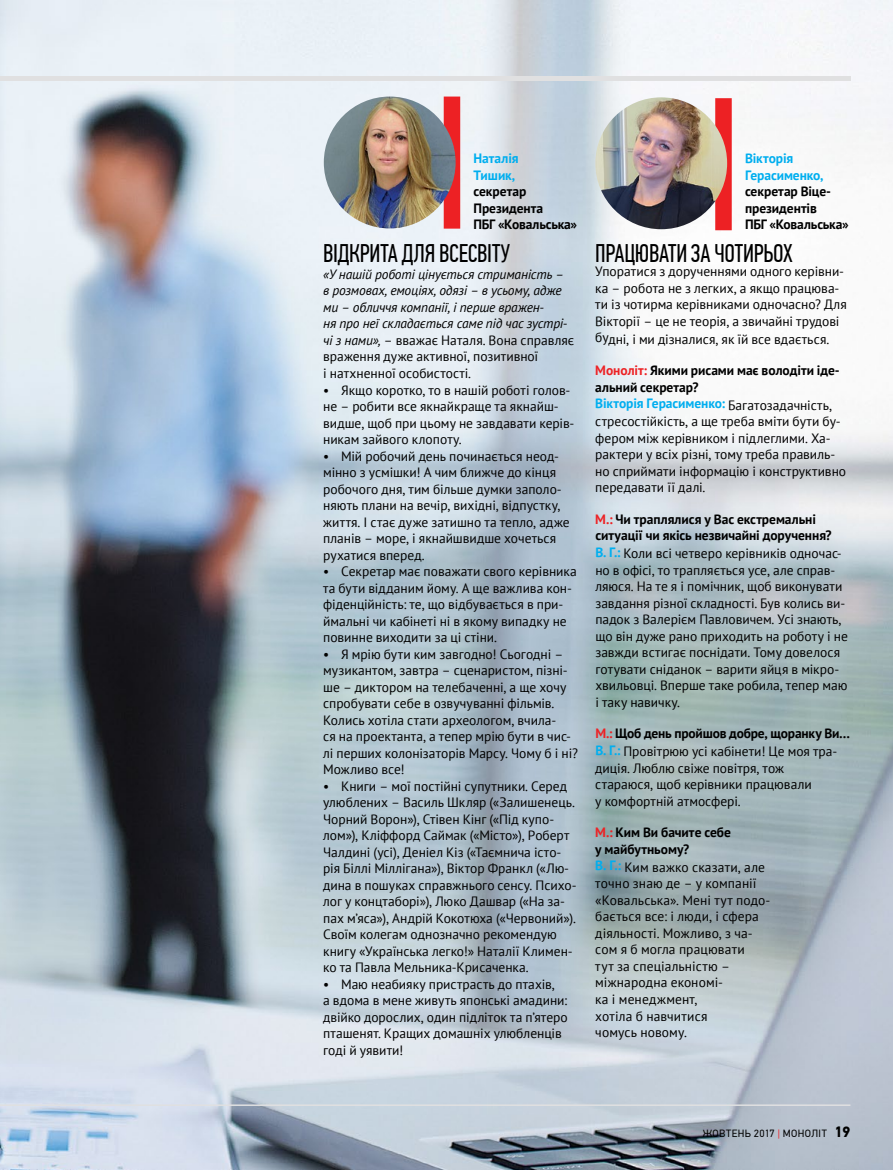
<style>
.page{position:relative;width:893px;height:1170px;background:#fff}
.page>*{position:absolute;margin:0;border:0;box-sizing:border-box;transform-origin:0 0}
.Headline_46{font:25.5px "PF Din Text Comp Pro";letter-spacing:-.01em;color:#000}
.Text_Grotesque{font:13.5px/16.5px "PT Sans";color:#000}
.Text_Grotesque-2{font:700 13.5px/16.5px "PT Sans";letter-spacing:-.005em;color:#000}
.Text_Grotesque-3{font:italic 13.5px/16.5px "PT Sans";letter-spacing:-.015em;color:#000}
.t1{font:10.5px "PF Din Text Pro";letter-spacing:.04em;color:#000}
.s1{color:#00aeef}
.s2{font-style:normal}
.s3{color:#ed2124}
.s4{font-weight:700;color:#00aeef}
.s5{font-weight:700;font-size:15px}
</style>
<div class="page">
<img style="left:0;top:0;width:893px;height:1169px">
<hr style="left:0;top:1104px;width:850px;height:1px;background:#e0e0e1">
<hr style="left:0;top:77px;width:850px;height:4px;background:#e0e0e1">
<div style="left:444px;top:96px;width:16px;height:132px;background:#ed2124"></div>
<img style="left:324px;top:96px;width:132px;height:132px;border-radius:66px">
<div style="left:715px;top:98px;width:17px;height:132px;background:#ed2124"></div>
<img style="left:595px;top:97px;width:132px;height:132px;border-radius:66px">
<p class="Text_Grotesque-2" style="left:473px;top:150px;width:105px"><span class="s1">Наталія<br>Тишик,<br></span>секретар<br>Президента<br>ПБГ «Ковальська»</p>
<p class="Headline_46" style="left:323px;top:239px;width:188px">ВІДКРИТА ДЛЯ ВСЕСВІТУ</p>
<p class="Text_Grotesque-3" style="left:323px;top:265px;width:253px">«У нашій роботі цінується стриманість –<br>в розмовах, емоціях, одязі – в усьому, адже ми – обличчя компанії, і перше вражен-<br>ня про неї складається саме під час зустрі&shy;чі з нами», <span class="s2">– вважає Наталя. Вона справляє враження дуже активної, позитивної<br>і натхненної особистості.</span></p>
<p class="Text_Grotesque" style="left:323px;top:381px;width:253px">• Якщо коротко, то в нашій роботі голов&shy;не – робити все якнайкраще та якнайш&shy;видше, щоб при цьому не завдавати керів&shy;никам зайвого клопоту.</p>
<p class="Text_Grotesque" style="left:323px;top:447px;width:248px">• Мій робочий день починається неод&shy;мінно з усмішки! А чим ближче до кінця робочого дня, тим більше думки заполо&shy;няють плани на вечір, вихідні, відпустку, життя. І стає дуже затишно та тепло, адже планів – море, і якнайшвидше хочеться рухатися вперед.</p>
<p class="Text_Grotesque" style="left:323px;top:562px;width:255px">• Секретар має поважати свого керівника та бути відданим йому. А ще важлива кон&shy;фіденційність: те, що відбувається в при&shy;ймальні чи кабінеті ні в якому випадку не повинне виходити за ці стіни.</p>
<p class="Text_Grotesque" style="left:323px;top:645px;width:256px">• Я мрію бути ким завгодно! Сьогодні – музикантом, завтра – сценаристом, пізні&shy;ше – диктором на телебаченні, а ще хочу спробувати себе в озвучуванні фільмів.<br>Колись хотіла стати археологом, вчила-<br>ся на проектанта, а тепер мрію бути в чис&shy;лі перших колонізаторів Марсу. Чому б і ні?<br>Можливо все!</p>
<p class="Text_Grotesque" style="left:323px;top:777px;width:255px">• Книги – мої постійні супутники. Серед улюблених – Василь Шкляр («Залишенець.<br>Чорний Ворон»), Стівен Кінг («Під купо&shy;лом»), Кліффорд Саймак («Місто»), Роберт Чалдині (усі), Деніел Кіз («Таємнича істо&shy;рія Біллі Міллігана»), Віктор Франкл («Лю&shy;дина в пошуках справжнього сенсу. Психо&shy;лог у концтаборі»), Люко Дашвар («На за&shy;пах м’яса»), Андрій Кокотюха («Червоний»).<br>Своїм колегам однозначно рекомендую книгу «Українська легко!» Наталії Климен&shy;ко та Павла Мельника-Крисаченка.</p>
<p class="Text_Grotesque" style="left:323px;top:975px;width:246px">• Маю неабияку пристрасть до птахів,<br>а вдома в мене живуть японські амадини: двійко дорослих, один підліток та п’ятеро пташенят. Кращих домашніх улюбленців годі й уявити!</p>
<p class="Text_Grotesque-2" style="left:745px;top:150px;width:105px"><span class="s1">Вікторія<br>Герасименко, </span>секретар Віце&shy;президентів<br>ПБГ «Ковальська»</p>
<p class="Headline_46" style="left:595px;top:239px;width:199px">ПРАЦЮВАТИ ЗА ЧОТИРЬОХ</p>
<p class="Text_Grotesque" style="left:595px;top:263px;width:253px">Упоратися з дорученнями одного керівни&shy;ка – робота не з легких, а якщо працюва&shy;ти із чотирма керівниками одночасно? Для Вікторії – це не теорія, а звичайні трудові</p>
<p class="Text_Grotesque" style="left:595px;top:330px;width:235px">будні, і ми дізналися, як їй все вдається.</p>
<p class="Text_Grotesque-2" style="left:595px;top:362px;width:246px"><span class="s3">Mоноліт:</span> Якими рисами має володіти іде&shy;альний секретар?</p>
<p class="Text_Grotesque" style="left:595px;top:394px;width:247px;line-height:18px"><span class="s4">Вікторія Герасименко:</span> Багатозадачність, стресостійкість, а ще треба вміти бути бу-</p>
<p class="Text_Grotesque" style="left:595px;top:429px;width:252px">фером між керівником і підлеглими. Ха&shy;рактери у всіх різні, тому треба правиль&shy;но сприймати інформацію і конструктивно передавати її далі.</p>
<p class="Text_Grotesque-2" style="left:595px;top:510px;width:238px"><span class="s3">M.:</span> Чи траплялися у Вас екстремальні ситуації чи якісь незвичайні доручення?</p>
<p class="Text_Grotesque" style="left:595px;top:545px;width:254px"><span class="s4">В. Г.:</span> Коли всі четверо керівників одночас&shy;но в офісі, то трапляється усе, але справ&shy;ляюся. На те я і помічник, щоб виконувати завдання різної складності. Був колись ви&shy;падок з Валерієм Павловичем. Усі знають, що він дуже рано приходить на роботу і не завжди встигає поснідати. Тому довелося готувати сніданок – варити яйця в мікро&shy;хвильовці. Вперше таке робила, тепер маю і таку навичку.</p>
<p class="Text_Grotesque-2" style="left:595px;top:725px;width:256px"><span class="s3">M.:</span> Щоб день пройшов добре, щоранку Ви…</p>
<p class="Text_Grotesque" style="left:595px;top:743px;width:243px"><span class="s4">В. Г.:</span> Провітрюю усі кабінети! Це моя тра&shy;диція. Люблю свіже повітря, тож стараюся, щоб керівники працювали<br>у комфортній атмосфері.</p>
<p class="Text_Grotesque-2" style="left:595px;top:824px;width:137px"><span class="s3">M.:</span> Ким Ви бачите себе у майбутньому?</p>
<p class="Text_Grotesque" style="left:595px;top:858px;width:177px"><span class="s4">В. Г.:</span> Ким важко сказати, але точно знаю де – у компанії «Ковальська». Мені тут подо&shy;бається все: і люди, і сфера діяльності. Можливо, з ча&shy;сом я б могла працювати<br>тут за спеціальністю – міжнародна економі-<br>ка і менеджмент,<br>хотіла б навчитися<br>чомусь новому.</p>
<p class="t1" style="left:703px;top:1127px;width:149px">ЖОВТЕНЬ 2017 <span class="s3">|</span> МОНОЛІТ <span class="s5">19</span></p>
</div>
